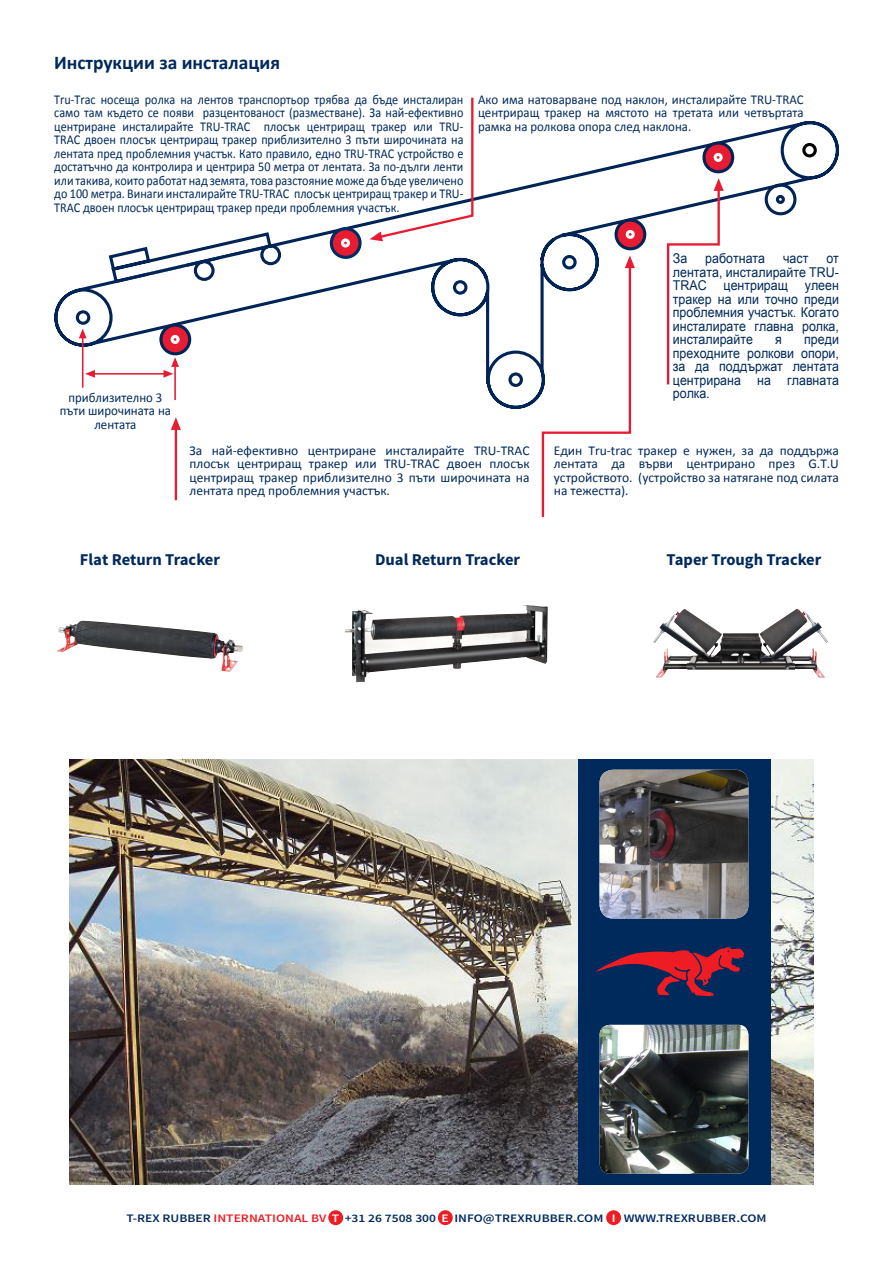
<style>
.page{position:relative;width:893px;height:1263px;background:#fff}
.page>*{position:absolute;margin:0;border:0;box-sizing:border-box;transform-origin:0 0}
.t1{font:700 19.5px "Calibri";color:#00295c}
.t2{font:700 16.5px "Source Sans Pro";color:#00295c}
.t3{font:13.5px/13.5px "Calibri";color:#00295c;text-align:justify;scale:.9 1}
.t4{font:13.5px/13.5px "Calibri";color:#00295c;text-align:justify}
.t5{font:13.5px/13.5px "Arial";color:#00295c;text-align:justify;scale:.92 1}
.t6{font:13.5px/13.5px "Calibri";color:#00295c;text-align:justify;scale:.95 1}
.t7{font:600 11.55px "Source Sans Pro";color:#00295c;scale:1.18 1}
.s1{color:#ee1d23}
.s2{color:#fff}
</style>
<div class="page">
<svg style="left:54px;top:121px;width:785px;height:380px"></svg>
<svg style="left:161px;top:325px;width:29px;height:29px"></svg>
<div style="left:159px;top:324px;width:32px;height:31px;border:3px solid #002455;border-radius:50%"></div>
<div style="left:171px;top:335px;width:9px;height:9px;border:3px solid #fff;border-radius:50%"></div>
<svg style="left:331px;top:229px;width:29px;height:28px"></svg>
<div style="left:330px;top:227px;width:32px;height:32px;border:3px solid #002d61;border-radius:50%"></div>
<div style="left:341px;top:238px;width:9px;height:9px;border:3px solid #fff;border-radius:50%"></div>
<svg style="left:616px;top:220px;width:29px;height:29px"></svg>
<div style="left:614px;top:219px;width:32px;height:31px;border:3px solid #002455;border-radius:50%"></div>
<div style="left:626px;top:230px;width:9px;height:9px;border:3px solid #fff;border-radius:50%"></div>
<svg style="left:704px;top:143px;width:29px;height:29px"></svg>
<div style="left:702px;top:141px;width:32px;height:32px;border:3px solid #002455;border-radius:50%"></div>
<div style="left:714px;top:153px;width:9px;height:9px;border:3px solid #fff;border-radius:50%"></div>
<svg style="left:763px;top:182px;width:35px;height:35px"></svg>
<svg style="left:107px;top:230px;width:176px;height:59px"></svg>
<hr style="left:175px;top:429px;width:2px;height:71px;background:#e71c32">
<svg style="left:171px;top:417px;width:10px;height:13px"></svg>
<svg style="left:541px;top:255px;width:94px;height:262px"></svg>
<svg style="left:666px;top:178px;width:58px;height:209px"></svg>
<svg style="left:369px;top:98px;width:106px;height:143px"></svg>
<hr style="left:82px;top:338px;width:2px;height:50px;background:#e71c32">
<svg style="left:79px;top:329px;width:8px;height:9px"></svg>
<hr style="left:174px;top:366px;width:2px;height:34px;background:#e71c32">
<hr style="left:94px;top:373px;width:70px;height:2px;background:#e71c32">
<svg style="left:85px;top:370px;width:10px;height:8px"></svg>
<svg style="left:163px;top:357px;width:16px;height:21px"></svg>
<div style="left:802px;top:143px;width:15px;height:14px;border:3px solid #000001;border-radius:50%"></div>
<img style="left:57px;top:621px;width:186px;height:50px">
<img style="left:345px;top:605px;width:203px;height:77px">
<img style="left:653px;top:608px;width:144px;height:47px">
<img style="left:69px;top:759px;width:744px;height:425px">
<div style="left:578px;top:759px;width:193px;height:425px;background:#00295c"></div>
<img style="left:600px;top:1025px;width:148px;height:149px">
<img style="left:600px;top:770px;width:148px;height:148px">
<svg style="left:596px;top:947px;width:148px;height:49px"></svg>
<div style="left:328px;top:1210px;width:15px;height:15px;background:#ee1d23;border-radius:50%"></div>
<div style="left:438px;top:1210px;width:15px;height:15px;background:#ee1d23;border-radius:50%"></div>
<div style="left:606px;top:1210px;width:15px;height:15px;background:#ee1d23;border-radius:50%"></div>
<p class="t1" style="left:54px;top:50px;width:228px">Инструкции за инсталация</p>
<p class="t3" style="left:54px;top:92px;width:456px">Tru-Trac носеща ролка на лентов транспортьор трябва да бъде инсталиран само там където се появи разцентованост (разместване). За най-ефективно центриране инсталирайте TRU-TRAC плосък центриращ тракер или TRU-TRAC двоен плосък центриращ тракер приблизително 3 пъти широчината на лентата пред проблемния участък. Като правило, едно TRU-TRAC устройство е достатъчно да контролира и центрира 50 метра от лентата. За по-дълги ленти или такива, които работат над земята, това разстояние може да бъде увеличено до 100 метра. Винаги инсталирайте TRU-TRAC плосък центриращ тракер и TRU-TRAC двоен плосък центриращ тракер преди проблемния участък.</p>
<p class="t6" style="left:478px;top:92px;width:344px">Ако има натоварване под наклон, инсталирайте TRU-TRAC центриращ тракер на мястото на третата или четвъртата рамка на ролкова опора след наклона.</p>
<p class="t6" style="left:60px;top:391px;width:118px;text-align:center">приблизително 3 пъти широчината на лентата</p>
<p class="t5" style="left:673px;top:252px;width:17px">За</p>
<p class="t5" style="left:705px;top:252px;width:67px">работната</p>
<p class="t5" style="left:783px;top:252px;width:29px">част</p>
<p class="t5" style="left:673px;top:252px;width:182px;text-indent:153px">от лентата, инсталирайте TRU-TRAC центриращ улеен тракер на или точно преди проблемния участък. Когато инсталирате главна ролка, инсталирайте</p>
<p class="t5" style="left:673px;top:333px;width:182px;text-indent:131px">преди преходните ролкови опори, за да поддържат лентата центрирана на главната ролка.</p>
<p class="t5" style="left:775px;top:333px;width:9px">я</p>
<p class="t4" style="left:189px;top:444px;width:342px">За най-ефективно центриране инсталирайте TRU-TRAC плосък центриращ тракер или TRU-TRAC двоен плосък центриращ тракер приблизително 3 пъти широчината на лентата пред проблемния участък.</p>
<p class="t4" style="left:554px;top:444px;width:287px">Един Tru-trac тракер е нужен, за да поддържа лентата да върви центрирано през G.T.U устройството. (устройство за натягане под силата на тежестта).</p>
<p class="t2" style="left:80px;top:549px;width:142px">Flat Return Tracker</p>
<p class="t2" style="left:375px;top:549px;width:146px">Dual Return Tracker</p>
<p class="t2" style="left:667px;top:549px;width:156px">Taper Trough Tracker</p>
<p class="t7" style="left:126px;top:1211px;width:544px">T-REX RUBBER <span class="s1">INTERNATIONAL BV</span> <span class="s2">T</span> +31 26 7508 300 <span class="s2">E</span> INFO@TREXRUBBER.COM <span class="s2">I</span> WWW.TREXRUBBER.COM</p>
</div>
